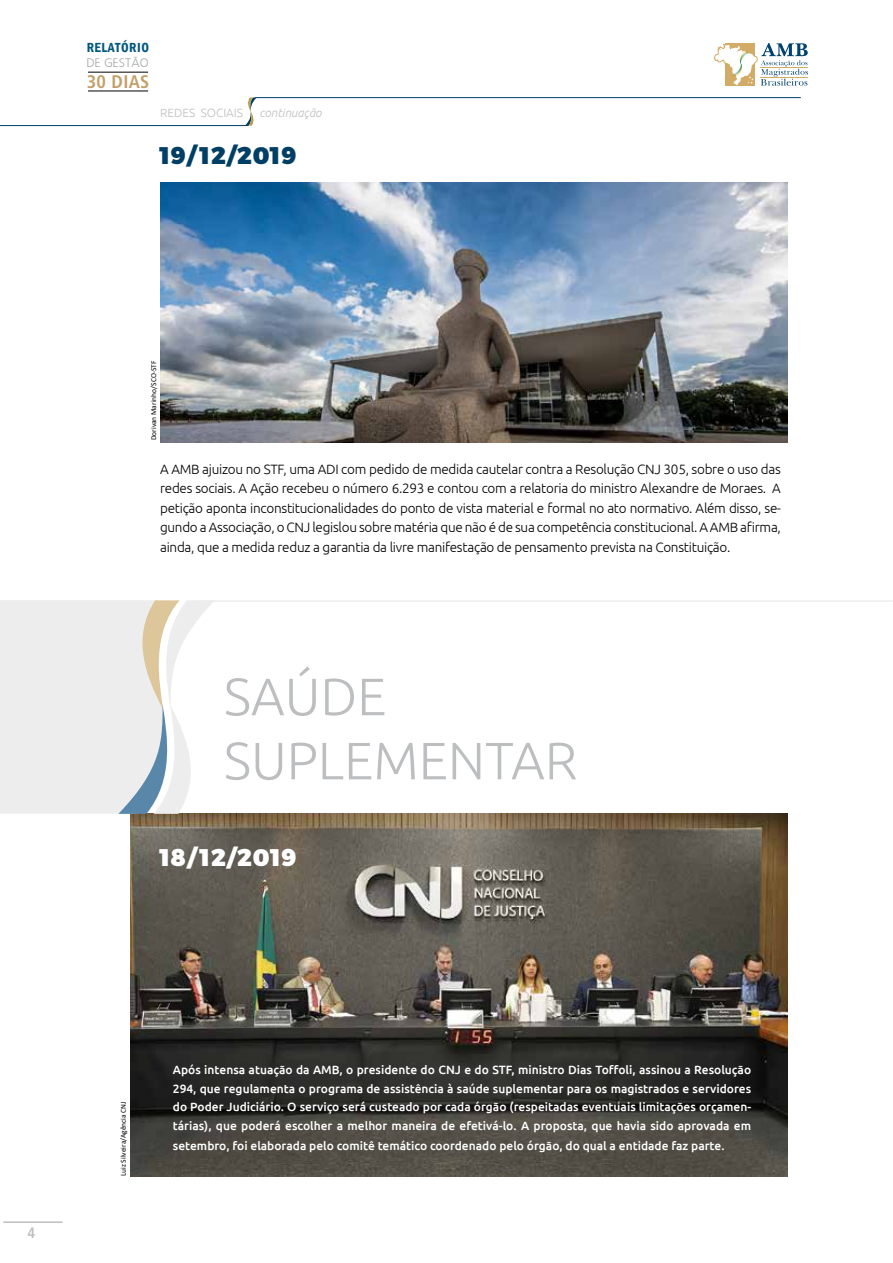
<style>
.page{position:relative;width:893px;height:1263px;background:#fff}
.page>*{position:absolute;margin:0;border:0;box-sizing:border-box;transform-origin:0 0}
.t1{font:300 52.5px/64.1px "Ubuntu";color:#bcbec0}
.t2{font:900 24px "Montserrat";letter-spacing:.04em;color:#003f65}
.t3{font:900 24px "Montserrat";letter-spacing:.04em;color:#fff}
.t4{font:700 condensed 18.3px "Frutiger LT Std";letter-spacing:.02em;color:#c39f68}
.t5{font:700 condensed 15px "Frutiger LT Std";color:#bcbec0}
.t6{font:300 13.5px/19.5px "Ubuntu";letter-spacing:-.02em;color:#000;text-align:justify}
.t7{font:600 condensed 13.5px "Franklin Gothic";letter-spacing:.04em;color:#00587f}
.t8{font:12.45px "Bastardus Sans";letter-spacing:.01em;color:#a7a9ac}
.t9{font:500 12px/18.8px "Ubuntu";color:#fff;text-align:justify}
.t10{font:300 11.85px "Ubuntu";color:#bcbec0}
.t11{font:italic 300 11.85px "Ubuntu";color:#bcbec0}
.t12{font:7.5px "Calibri";color:#000}
</style>
<div class="page">
<svg style="left:714px;top:43px;width:94px;height:42px"></svg>
<hr style="left:3px;top:1221px;width:59px;height:2px;background:#bcbec0">
<hr style="left:88px;top:72px;width:60px;height:1px;background:#000">
<hr style="left:88px;top:91px;width:60px;height:1px;background:#000">
<img style="left:160px;top:183px;width:627px;height:259px">
<hr style="left:198px;top:600px;width:694px;height:2px;background:#ededee">
<img style="left:130px;top:814px;width:657px;height:362px">
<svg style="left:245px;top:98px;width:12px;height:28px"></svg>
<hr style="left:0;top:125px;width:248px;height:1px;background:#003f65">
<hr style="left:255px;top:97px;width:546px;height:1px;background:#003f65">
<svg style="left:0;top:600px;width:215px;height:214px"></svg>
<p class="t7" style="left:87px;top:38px;width:64px">RELATÓRIO</p>
<h3 class="t4" style="left:87px;top:71px;width:64px">30 DIAS</h3>
<p class="t8" style="left:86px;top:55px;width:64px">DE GESTÃO</p>
<p class="t10" style="left:160px;top:105px;width:84px">REDES SOCIAIS</p>
<p class="t11" style="left:259px;top:105px;width:64px">continuação</p>
<h2 class="t2" style="left:160px;top:136px;width:138px">19/ 12/2019</h2>
<p class="t12" style="left:148px;top:440px;width:81px;rotate:-90deg">Dorivan Marinho/SCO-STF</p>
<p class="t6" style="left:160px;top:459px;width:622px">A AMB ajuizou no STF, uma ADI com pedido de medida cautelar contra a Resolução CNJ 305, sobre o uso das redes sociais. A Ação recebeu o número 6.293 e contou com a relatoria do ministro Alexandre de Moraes. A petição aponta inconstitucionalidades do ponto de vista material e formal no ato normativo. Além disso, se&shy;gundo a Associação, o CNJ legislou sobre matéria que não é de sua competência constitucional. A AMB afirma, ainda, que a medida reduz a garantia da livre manifestação de pensamento prevista na Constituição.</p>
<h1 class="t1" style="left:224px;top:663px;width:355px">SAÚDE<br>SUPLEMENTAR</h1>
<h2 class="t3" style="left:160px;top:837px;width:138px">18/ 12/2019</h2>
<p class="t5" style="left:28px;top:1224px;width:9px">4</p>
<p class="t12" style="left:118px;top:1176px;width:76px;rotate:-90deg">Luiz Silveira/Agência CNJ</p>
<p class="t9" style="left:173px;top:1060px;width:580px">Após intensa atuação da AMB, o presidente do CNJ e do STF, ministro Dias Toffoli, assinou a Resolução 294, que regulamenta o programa de assistência à saúde suplementar para os magistrados e servidores do Poder Judiciário. O serviço será custeado por cada órgão (respeitadas eventuais limitações orçamen&shy;tárias), que poderá escolher a melhor maneira de efetivá-lo. A proposta, que havia sido aprovada em</p>
<p class="t9" style="left:173px;top:1136px;width:553px">setembro, foi elaborada pelo comitê temático coordenado pelo órgão, do qual a entidade faz parte.</p>
</div>
